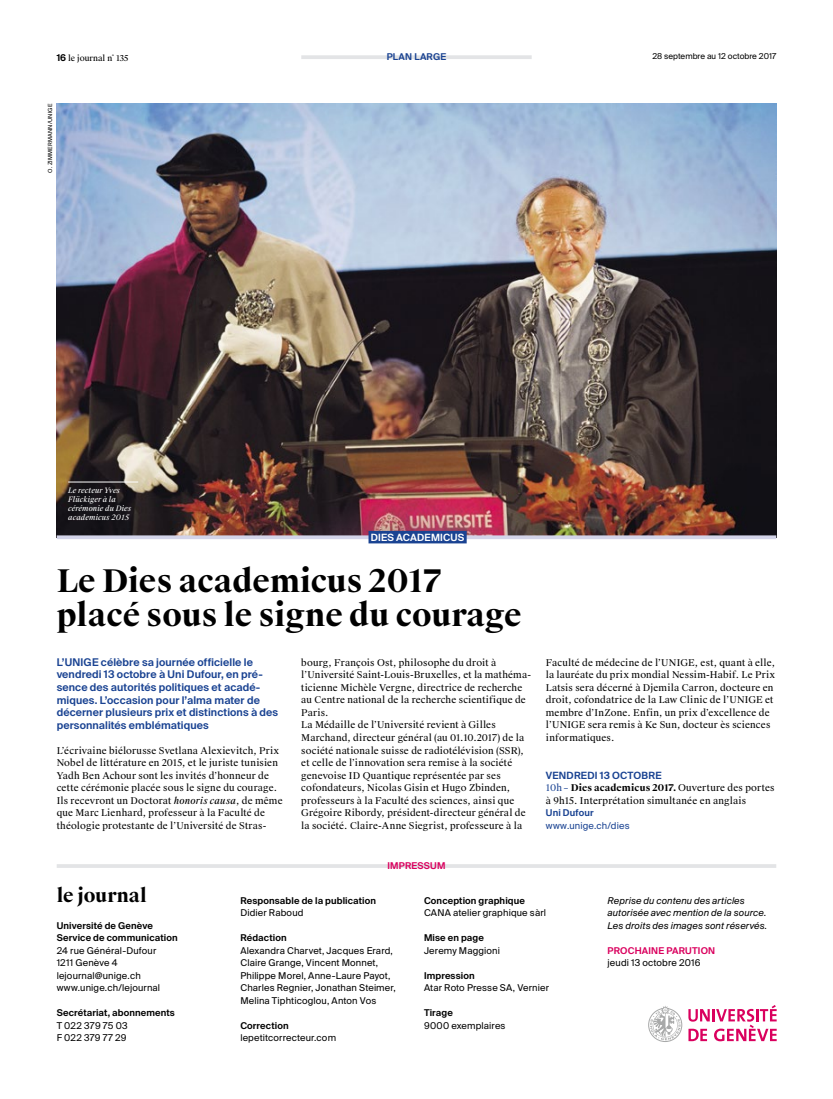
<style>
.page{position:relative;width:833px;height:1099px;background:#fff}
.page>*{position:absolute;margin:0;border:0;box-sizing:border-box;transform-origin:0 0}
.t1{font:700 31.25px/33.8px "Suisse Works";color:#000}
.t2{font:700 18.75px "Suisse Works";color:#000}
.t3{font:600 10.62px/12.5px "Suisse Intl";letter-spacing:.01em;color:#1a4392}
.t4{font:600 10px "Suisse Intl";letter-spacing:.02em;color:#1a4392}
.t5{font:600 10px "Suisse Intl";letter-spacing:.02em;color:#fff}
.t6{font:9.38px/12.5px "Suisse Works";letter-spacing:.015em;color:#000}
.t7{font:9.38px/12.5px "Suisse Intl";letter-spacing:.015em;color:#000}
.t8{font:600 9.38px/12.5px "Suisse Intl";letter-spacing:.015em;color:#000}
.t9{font:italic 9.38px/12.5px "Suisse Intl";letter-spacing:.015em;color:#000}
.t10{font:600 9.38px "Suisse Intl";letter-spacing:.02em;color:#da005e}
.t11{font:600 9.38px "Suisse Intl";letter-spacing:.02em;color:#1a4392}
.t12{font:9.38px "Suisse Intl";letter-spacing:.015em;color:#1a4392}
.t13{font:8.12px "Suisse Intl";color:#000}
.t14{font:8.12px "Suisse Works";color:#000}
.t15{font:italic 7.5px/9px "Suisse Works";color:#fff}
.t16{font:5.62px "Suisse Intl";letter-spacing:.025em;color:#000}
.s1{font-family:"Suisse Intl";font-weight:600;font-size:9.38px}
.s2{font-style:italic}
.s3{color:#1a4392}
.s4{font-weight:700}
</style>
<div class="page">
<img style="left:57px;top:104px;width:719px;height:431px">
<svg style="left:57px;top:535px;width:719px;height:4px;background:#c6c3d6"></svg>
<div style="left:368px;top:531px;width:98px;height:12px;background:#1a4392"></div>
<hr style="left:57px;top:864px;width:719px;height:3px;background:#e3e4e6">
<svg style="left:648px;top:1006px;width:34px;height:36px"></svg>
<svg style="left:688px;top:1005px;width:88px;height:36px"></svg>
<hr style="left:301px;top:55px;width:230px;height:4px;background:#e3e4e6">
<hr style="left:68px;top:481px;width:70px;height:1px;background:#fff">
<p class="t14" style="left:57px;top:53px;width:73px"><span class="s1">16</span> le journal n˚ 135</p>
<p class="t13" style="left:652px;top:52px;width:125px">28 septembre au 12 octobre 2017</p>
<p class="t11" style="left:387px;top:52px;width:61px">PLAN LARGE</p>
<p class="t16" style="left:47px;top:173px;width:70px;rotate:-90deg">O. ZIMMERMANN/UNIGE</p>
<p class="t15" style="left:68px;top:486px;width:65px">Le recteur Yves<br>Flückiger à la cérémonie du Dies academicus 2015</p>
<p class="t5" style="left:371px;top:531px;width:95px">DIES ACADEMICUS</p>
<h1 class="t1" style="left:57px;top:564px;width:466px">Le Dies academicus 2017 placé sous le signe du courage</h1>
<p class="t3" style="left:57px;top:656px;width:223px">L’UNIGE célèbre sa journée officielle le vendredi 13 octobre à Uni Dufour, en pré&shy;sence des autorités politiques et acadé&shy;miques. L’occasion pour l’alma mater de décerner plusieurs prix et distinctions à des personnalités emblématiques</p>
<p class="t6" style="left:57px;top:744px;width:227px">L’écrivaine biélorusse Svetlana Alexievitch, Prix Nobel de littérature en 2015, et le juriste tunisien Yadh Ben Achour sont les invités d’honneur de cette cérémonie placée sous le signe du courage.<br>Ils recevront un Doctorat <span class="s2">honoris causa</span>, de même que Marc Lienhard, professeur à la Faculté de théologie protestante de l’Université de Stras-</p>
<p class="t6" style="left:301px;top:656px;width:231px">bourg, François Ost, philosophe du droit à l’Université Saint-Louis-Bruxelles, et la mathéma&shy;ticienne Michèle Vergne, directrice de recherche au Centre national de la recherche scientifique de Paris.<br>La Médaille de l’Université revient à Gilles Marchand, directeur général (au 01.10.2017) de la société nationale suisse de radiotélévision (SSR), et celle de l’innovation sera remise à la société genevoise ID Quantique représentée par ses cofondateurs, Nicolas Gisin et Hugo Zbinden, professeurs à la Faculté des sciences, ainsi que Grégoire Ribordy, président-directeur général de la société. Claire-Anne Siegrist, professeure à la</p>
<p class="t6" style="left:546px;top:656px;width:231px">Faculté de médecine de l’UNIGE, est, quant à elle, la lauréate du prix mondial Nessim-Habif. Le Prix Latsis sera décerné à Djemila Carron, docteure en droit, cofondatrice de la Law Clinic de l’UNIGE et membre d’InZone. Enfin, un prix d’excellence de l’UNIGE sera remis à Ke Sun, docteur ès sciences informatiques.</p>
<p class="t4" style="left:546px;top:769px;width:117px">VENDREDI 13 OCTOBRE</p>
<p class="t6" style="left:546px;top:781px;width:230px"><span class="s3">10h –</span> <span class="s4">Dies academicus 2017.</span> Ouverture des portes à 9h15. Interprétation simultanée en anglais</p>
<p class="t11" style="left:546px;top:807px;width:49px">Uni Dufour</p>
<p class="t12" style="left:546px;top:819px;width:85px">www.unige.ch/dies</p>
<p class="t10" style="left:387px;top:860px;width:59px">IMPRESSUM</p>
<h2 class="t2" style="left:57px;top:883px;width:92px">le journal</h2>
<p class="t8" style="left:57px;top:919px;width:122px">Université de Genève<br>Service de communication</p>
<p class="t7" style="left:57px;top:944px;width:105px">24 rue Général-Dufour<br>1211 Genève 4 lejournal@unige.ch www.unige.ch/lejournal</p>
<p class="t8" style="left:57px;top:1006px;width:120px">Secrétariat, abonnements</p>
<p class="t7" style="left:57px;top:1019px;width:73px">T 022 379 75 03<br>F 022 379 77 29</p>
<p class="t8" style="left:240px;top:894px;width:137px">Responsable de la publication</p>
<p class="t7" style="left:240px;top:906px;width:65px">Didier Raboud</p>
<p class="t8" style="left:240px;top:931px;width:48px">Rédaction</p>
<p class="t7" style="left:240px;top:944px;width:157px">Alexandra Charvet, Jacques Erard, Claire Grange, Vincent Monnet, Philippe Morel, Anne-Laure Payot, Charles Regnier, Jonathan Steimer, Melina Tiphticoglou, Anton Vos</p>
<p class="t8" style="left:240px;top:1019px;width:50px">Correction</p>
<p class="t7" style="left:240px;top:1031px;width:97px">lepetitcorrecteur.com</p>
<p class="t8" style="left:424px;top:894px;width:103px">Conception graphique</p>
<p class="t7" style="left:424px;top:906px;width:123px">CANA atelier graphique sàrl</p>
<p class="t8" style="left:424px;top:931px;width:61px">Mise en page</p>
<p class="t7" style="left:424px;top:944px;width:78px">Jeremy Maggioni</p>
<p class="t8" style="left:424px;top:969px;width:52px">Impression</p>
<p class="t7" style="left:424px;top:981px;width:127px">Atar Roto Presse SA, Vernier</p>
<p class="t8" style="left:424px;top:1006px;width:30px">Tirage</p>
<p class="t7" style="left:424px;top:1019px;width:83px">9000 exemplaires</p>
<p class="t9" style="left:607px;top:894px;width:161px">Reprise du contenu des articles autorisée avec mention de la source.<br>Les droits des images sont réservés.</p>
<p class="t10" style="left:607px;top:944px;width:109px">PROCHAINE PARUTION</p>
<p class="t7" style="left:607px;top:956px;width:95px">jeudi 13 octobre 2016</p>
</div>
